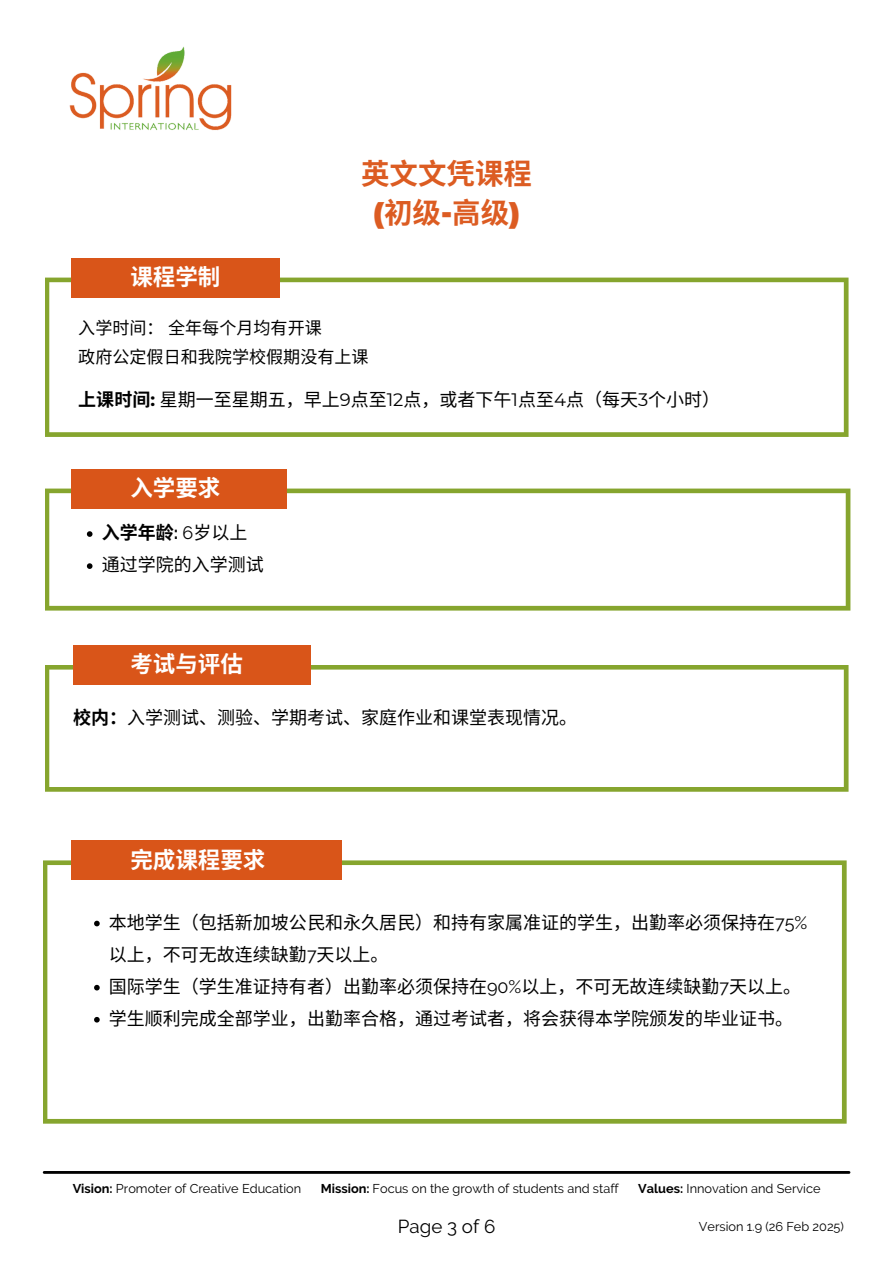
<style>
.page{position:relative;width:893px;height:1263px;background:#fff}
.page>*{position:absolute;margin:0;border:0;box-sizing:border-box;transform-origin:0 0}
.t1{font:700 28.5px/39.4px "Noto Sans CJ Ksc";color:#dc5c22;text-align:center}
.t2{font:700 22.5px "Noto Sans CJ Ksc";color:#fff}
.t3{font:18.75px "Raleway";color:#000}
.t4{font:18px/32.1px "Noto Sans CJ Ksc";color:#000}
.t5{font:700 18px "Noto Sans CJ Ksc";color:#000}
.t6{font:17.1px/28.7px "Noto Sans CJ Ksc";color:#000}
.t7{font:12.75px "Raleway";color:#000}
.s1{font-family:"Montserrat";font-weight:900}
.s2{font-weight:700}
.s3{font-family:"Montserrat";font-weight:700}
.s4{font-family:"Montserrat"}
.s5{font-family:"Raleway"}
.s6{font-family:"Raleway";font-weight:400}
.s7{font-weight:400}
</style>
<div class="page">
<img style="left:69px;top:46px;width:163px;height:85px">
<hr style="left:44px;top:1171px;width:805px;height:3px;background:#000">
<svg style="left:45px;top:665px;width:803px;height:127px"></svg>
<div style="left:73px;top:645px;width:237px;height:39px;background:#d95519"></div>
<svg style="left:43px;top:860px;width:803px;height:264px"></svg>
<div style="left:71px;top:841px;width:270px;height:39px;background:#d95519"></div>
<svg style="left:45px;top:278px;width:803px;height:159px"></svg>
<div style="left:71px;top:258px;width:209px;height:39px;background:#d95519"></div>
<svg style="left:45px;top:488px;width:805px;height:123px"></svg>
<div style="left:71px;top:469px;width:216px;height:39px;background:#d95519"></div>
<svg style="left:87px;top:531px;width:5px;height:6px"></svg>
<svg style="left:87px;top:563px;width:5px;height:6px"></svg>
<svg style="left:94px;top:921px;width:6px;height:5px"></svg>
<svg style="left:94px;top:985px;width:6px;height:5px"></svg>
<svg style="left:94px;top:1017px;width:6px;height:5px"></svg>
<h3 class="t2" style="left:130px;top:259px;width:91px">课程学制</h3>
<h2 class="t1" style="left:361px;top:152px;width:172px">英文文凭课程<span class="s1">(</span>初级<span class="s1">-</span>高级<span class="s1">)</span></h2>
<p class="t6" style="left:78px;top:313px;width:292px">入学时间：全年每个月均有开课<br>政府公定假日和我院学校假期没有上课</p>
<p class="t4" style="left:78px;top:383px;width:643px"><span class="s2">上课时间</span><span class="s3">:</span> 星期一至星期五，早上<span class="s4">9</span>点至<span class="s4">12</span>点，或者下午<span class="s4">1</span>点至<span class="s4">4</span>点（每天<span class="s4">3</span>个小时）</p>
<h3 class="t2" style="left:130px;top:470px;width:91px">入学要求</h3>
<h2 class="t5" style="left:102px;top:518px;width:147px">入学年龄<span class="s5">:</span> <span class="s6">6</span><span class="s7">岁以上</span></h2>
<p class="t4" style="left:102px;top:547px;width:164px">通过学院的入学测试</p>
<p class="t2" style="left:130px;top:646px;width:114px">考试与评估</p>
<h2 class="t4" style="left:73px;top:700px;width:506px"><span class="s2">校内：</span>入学测试、测验、学期考试、家庭作业和课堂表现情况。</h2>
<h3 class="t2" style="left:130px;top:842px;width:136px">完成课程要求</h3>
<h2 class="t4" style="left:109px;top:905px;width:700px">本地学生（包括新加坡公民和永久居民）和持有家属准证的学生，出勤率必须保持在<span class="s5">75%</span>以上，不可无故连续缺勤<span class="s5">7</span>天以上。</h2>
<p class="t4" style="left:109px;top:969px;width:694px">国际学生（学生准证持有者）出勤率必须保持在<span class="s5">90%</span>以上，不可无故连续缺勤<span class="s5">7</span>天以上。</p>
<p class="t4" style="left:109px;top:1001px;width:686px">学生顺利完成全部学业，出勤率合格，通过考试者，将会获得本学院颁发的毕业证书。</p>
<h1 class="t7" style="left:73px;top:1181px;width:230px"><span class="s2">Vision:</span> Promoter of Creative Education</h1>
<h1 class="t7" style="left:321px;top:1181px;width:299px"><span class="s2">Mission:</span> Focus on the growth of students and staff</h1>
<h1 class="t7" style="left:638px;top:1181px;width:184px"><span class="s2">Values:</span> Innovation and Service</h1>
<p class="t3" style="left:398px;top:1215px;width:99px">Page 3 of 6</p>
<p class="t7" style="left:699px;top:1218px;width:146px">Version 1.9 (26 Feb 2025)</p>
</div>
